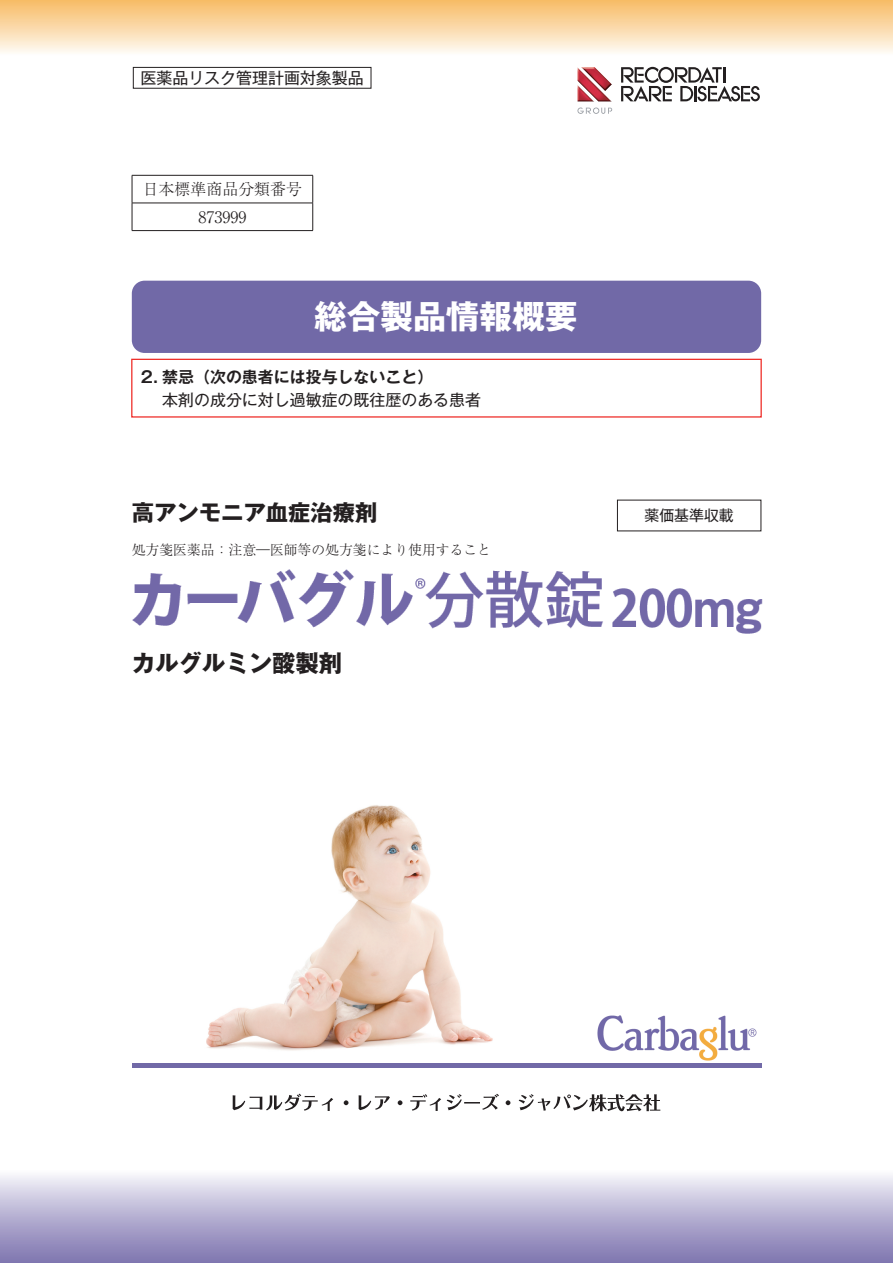
<style>
.page{position:relative;width:893px;height:1263px;background:#fff}
.page>*{position:absolute;margin:0;border:0;box-sizing:border-box;transform-origin:0 0}
.t1{font:700 33px "Gothic MB101 Pr 6 N";color:#fff}
.t2{font:700 23.4px "Gothic MB101 Pr 6 N";color:#231f20}
.t3{font:700 22.35px "Gothic MB101 Pr 6 N";color:#231f20}
.t4{font:15.9px "Gothic MB101 Pr 6 N";color:#231f20}
.t5{font:700 15.9px "Gothic MB101 Pr 6 N De";color:#231f20}
.t6{font:300 15.9px/27.6px "Ryumin Pr 6 N";color:#231f20;text-align:center}
.t7{font:14.85px "Gothic MB101 Pr 6 N";color:#231f20}
.t8{font:300 13.8px "Ryumin Pr 6 N";color:#231f20}
</style>
<div class="page">
<div style="left:0;top:1169px;width:893px;height:94px;background:linear-gradient(to bottom,#f8f8fc,#7c72ae)"></div>
<div style="left:0;top:0;width:893px;height:55px;background:linear-gradient(to bottom,#f8bb64,#fefbf6)"></div>
<hr style="left:132px;top:175px;width:181px;height:1px;background:#231f20">
<hr style="left:132px;top:203px;width:181px;height:1px;background:#231f20">
<svg style="left:132px;top:176px;width:1px;height:54px"></svg>
<svg style="left:312px;top:176px;width:1px;height:54px"></svg>
<hr style="left:132px;top:230px;width:181px;height:1px;background:#231f20">
<div style="left:132px;top:281px;width:629px;height:72px;background:#7169a7;border-radius:13px"></div>
<div style="left:131px;top:359px;width:631px;height:59px;border:1px solid #ee2d28"></div>
<img style="left:597px;top:1015px;width:160px;height:46px">
<img style="left:157px;top:805px;width:380px;height:263px">
<hr style="left:132px;top:1063px;width:629px;height:4px;background:#7169a7">
<svg style="left:233px;top:1093px;width:100px;height:18px"></svg>
<svg style="left:344px;top:1100px;width:4px;height:5px"></svg>
<svg style="left:359px;top:1095px;width:31px;height:15px"></svg>
<svg style="left:398px;top:1100px;width:4px;height:5px"></svg>
<svg style="left:410px;top:1094px;width:31px;height:17px"></svg>
<svg style="left:506px;top:1100px;width:4px;height:5px"></svg>
<svg style="left:447px;top:1094px;width:52px;height:16px"></svg>
<svg style="left:519px;top:1094px;width:141px;height:17px"></svg>
<img style="left:132px;top:569px;width:631px;height:65px">
<img style="left:577px;top:67px;width:35px;height:34px">
<svg style="left:577px;top:107px;width:35px;height:7px"></svg>
<svg style="left:621px;top:67px;width:139px;height:34px"></svg>
<svg style="left:133px;top:67px;width:238px;height:22px"></svg>
<p class="t4" style="left:141px;top:65px;width:225px">医薬品リスク管理計画対象製品</p>
<p class="t6" style="left:143px;top:174px;width:161px">日本標準商品分類番号<br>873999</p>
<h1 class="t1" style="left:314px;top:289px;width:265px">総合製品情報概要</h1>
<p class="t5" style="left:141px;top:363px;width:294px">2. 禁忌（次の患者には投与しないこと）</p>
<p class="t4" style="left:162px;top:387px;width:320px">本剤の成分に対し過敏症の既往歴のある患者</p>
<h3 class="t3" style="left:132px;top:494px;width:247px">高アンモニア血症治療剤</h3>
<p class="t8" style="left:132px;top:539px;width:361px">処方箋医薬品：注意―医師等の処方箋により使用すること</p>
<h2 class="t2" style="left:132px;top:644px;width:212px">カルグルミン酸製剤</h2>
<p class="t7" style="left:644px;top:503px;width:91px">薬価基準収載</p>
</div>
